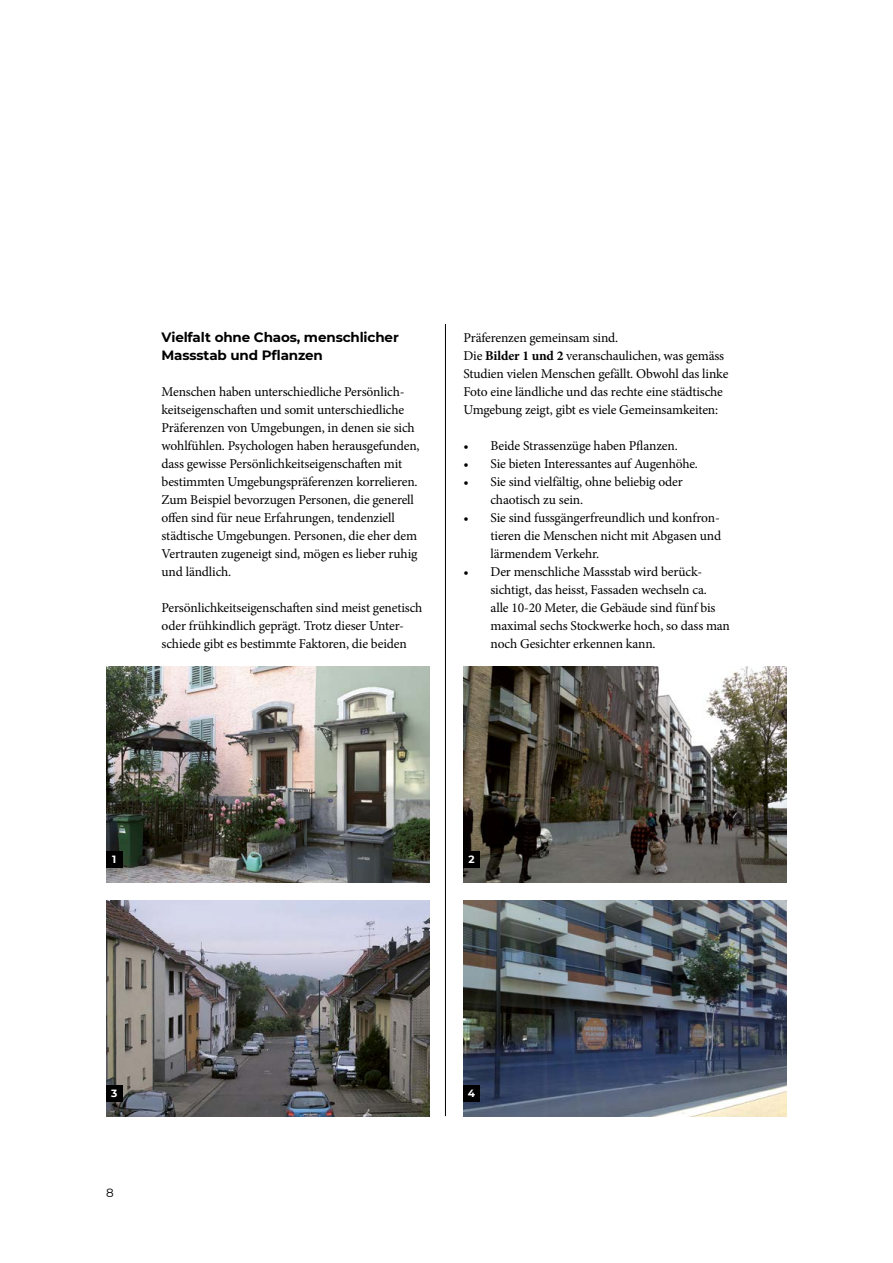
<style>
.page{position:relative;width:893px;height:1263px;background:#fff}
.page>*{position:absolute;margin:0;border:0;box-sizing:border-box;transform-origin:0 0}
.t1{font:13.5px/18px "Minion Pro";letter-spacing:-.01em;color:#000}
.t2{font:700 13.5px/18px "Montserrat";letter-spacing:-.01em;color:#000}
.t3{font:12px "Montserrat";color:#000}
.t4{font:700 10.5px "Montserrat";color:#fff}
.s1{font-weight:700}
</style>
<div class="page">
<img style="left:463px;top:666px;width:324px;height:216px">
<img style="left:106px;top:666px;width:323px;height:216px">
<img style="left:106px;top:900px;width:323px;height:216px">
<img style="left:463px;top:900px;width:324px;height:216px">
<hr style="left:445px;top:324px;width:1px;height:792px;background:#000">
<div style="left:106px;top:851px;width:16px;height:16px;background:#000"></div>
<div style="left:106px;top:1085px;width:16px;height:16px;background:#000"></div>
<div style="left:463px;top:851px;width:17px;height:16px;background:#000"></div>
<div style="left:463px;top:1085px;width:17px;height:16px;background:#000"></div>
<p class="t2" style="left:162px;top:328px;width:239px">Vielfalt ohne Chaos, menschlicher<br>Massstab und Pflanzen</p>
<p class="t1" style="left:162px;top:383px;width:260px">Menschen haben unterschiedliche Persönlich&shy;keitseigenschaften und somit unterschiedliche Präferenzen von Umgebungen, in denen sie sich wohlfühlen. Psychologen haben herausgefunden, dass gewisse Persönlichkeitseigenschaften mit bestimmten Umgebungspräferenzen korrelieren.<br>Zum Beispiel bevorzugen Personen, die generell offen sind für neue Erfahrungen, tendenziell städtische Umgebungen. Personen, die eher dem Vertrauten zugeneigt sind, mögen es lieber ruhig und ländlich.</p>
<p class="t1" style="left:162px;top:599px;width:262px">Persönlichkeitseigenschaften sind meist genetisch oder frühkindlich geprägt. Trotz dieser Unter&shy;schiede gibt es bestimmte Faktoren, die beiden</p>
<p class="t1" style="left:463px;top:329px;width:266px">Präferenzen gemeinsam sind.<br>Die <span class="s1">Bilder 1 und 2</span> veranschaulichen, was gemäss Studien vielen Menschen gefällt. Obwohl das linke Foto eine ländliche und das rechte eine städtische Umgebung zeigt, gibt es viele Gemeinsamkeiten:</p>
<p class="t1" style="left:463px;top:437px;width:216px">• Beide Strassenzüge haben Pflanzen.</p>
<p class="t1" style="left:463px;top:455px;width:236px">• Sie bieten Interessantes auf Augenhöhe.</p>
<p class="t1" style="left:490px;top:473px;width:194px;text-indent:-27px">• Sie sind vielfältig, ohne beliebig oder chaotisch zu sein.</p>
<p class="t1" style="left:490px;top:509px;width:232px;text-align:justify;text-indent:-27px">• Sie sind fussgängerfreundlich und konfron&shy;tieren die Menschen nicht mit Abgasen und lärmendem Verkehr.</p>
<p class="t1" style="left:490px;top:563px;width:241px;text-indent:-27px">• Der menschliche Massstab wird berück&shy;sichtigt, das heisst, Fassaden wechseln ca.<br>alle 10-20 Meter, die Gebäude sind fünf bis maximal sechs Stockwerke hoch, so dass man noch Gesichter erkennen kann.</p>
<p class="t4" style="left:112px;top:851px;width:6px">1</p>
<p class="t4" style="left:468px;top:851px;width:8px">2</p>
<p class="t4" style="left:111px;top:1085px;width:8px">3</p>
<p class="t3" style="left:106px;top:1184px;width:9px">8</p>
<p class="t4" style="left:468px;top:1085px;width:9px">4</p>
</div>
